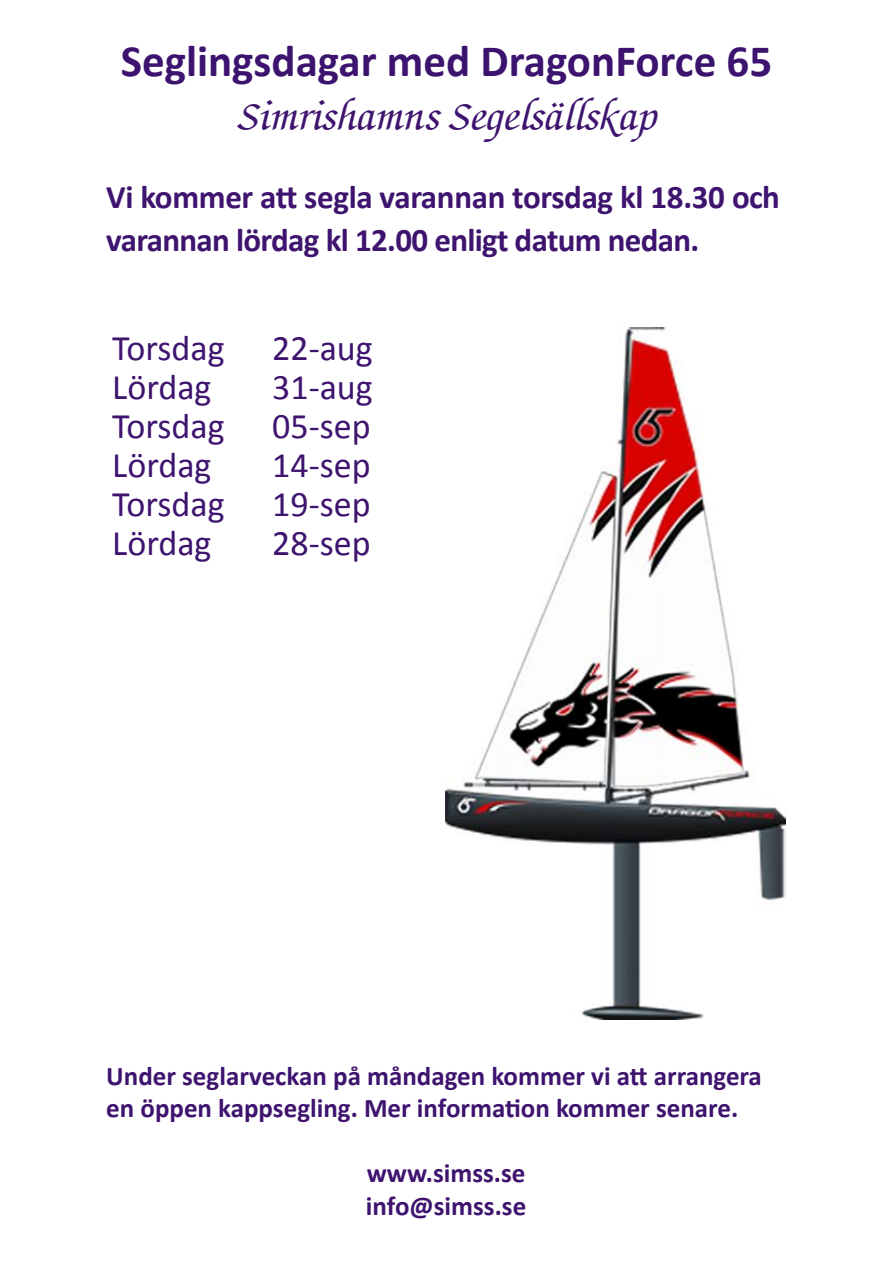
<style>
.page{position:relative;width:893px;height:1263px;background:#fff}
.page>*{position:absolute;margin:0;border:0;box-sizing:border-box;transform-origin:0 0}
.t1{font:700 45px "Calibri";color:#3c136e}
.t2{font:italic 500 45px "Calgary";color:#3e146f}
.t3{font:36px "Calibri";color:#3e146f}
.t4{font:700 33px/43.2px "Calibri";letter-spacing:-.02em;color:#3e146f}
.t5{font:700 27px/32.4px "Calibri";color:#3e146f}
</style>
<div class="page">
<img style="left:445px;top:327px;width:341px;height:692px">
<h1 class="t1" style="left:121px;top:33px;width:653px">Seglingsdagar med DragonForce 65</h1>
<h1 class="t2" style="left:237px;top:89px;width:421px">Simrishamns Segelsällskap</h1>
<p class="t4" style="left:106px;top:175px;width:675px">Vi kommer att segla varannan torsdag kl 18.30 och varannan lördag kl 12.00 enligt datum nedan.</p>
<h2 class="t3" style="left:112px;top:325px;width:114px">Torsdag</h2>
<h2 class="t3" style="left:272px;top:325px;width:102px">22-aug</h2>
<h2 class="t3" style="left:112px;top:364px;width:101px">Lördag</h2>
<h2 class="t3" style="left:272px;top:364px;width:102px">31-aug</h2>
<h2 class="t3" style="left:112px;top:403px;width:114px">Torsdag</h2>
<h2 class="t3" style="left:272px;top:403px;width:100px">05-sep</h2>
<h2 class="t3" style="left:112px;top:442px;width:101px">Lördag</h2>
<h2 class="t3" style="left:272px;top:442px;width:100px">14-sep</h2>
<h2 class="t3" style="left:112px;top:481px;width:114px">Torsdag</h2>
<h2 class="t3" style="left:272px;top:481px;width:100px">19-sep</h2>
<h2 class="t3" style="left:112px;top:520px;width:101px">Lördag</h2>
<h2 class="t3" style="left:272px;top:520px;width:100px">28-sep</h2>
<p class="t5" style="left:106px;top:1059px;width:657px">Under seglarveckan på måndagen kommer vi att arrangera en öppen kappsegling. Mer information kommer senare.</p>
<p class="t5" style="left:366px;top:1157px;width:162px">www.simss.se info@simss.se</p>
</div>
